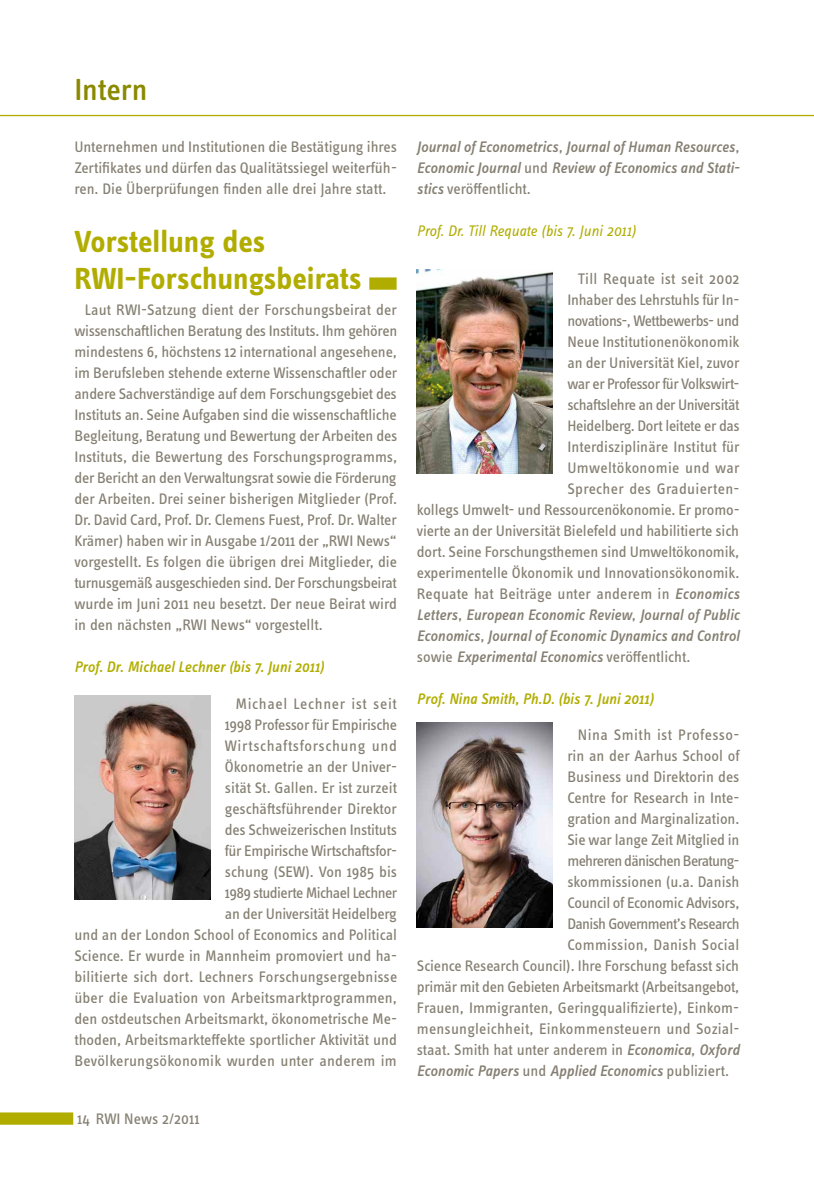
<style>
.page{position:relative;width:814px;height:1181px;background:#fff}
.page>*{position:absolute;margin:0;border:0;box-sizing:border-box;transform-origin:0 0}
.t1{font:700 31.5px/36.8px "Info OT Text";color:#b1ad00}
.t2{font:500 31.5px "Info OT Text";letter-spacing:-.005em;color:#8a8900}
.t3{font:15.75px/21px "Info OT Text";letter-spacing:-.005em;color:#868073;text-align:justify}
.t4{font:italic 500 15.75px/21px "Info OT Text";letter-spacing:.005em;color:#868073;text-align:justify}
.t5{font:15.75px "Info OT Text";letter-spacing:.015em;color:#868073}
.t6{font:15.75px "Info OT Text";letter-spacing:-.03em;color:#868073}
.t7{font:italic 500 15.75px "Info OT Text";color:#b1ad00}
.t8{font:15.75px "Info OT Text";letter-spacing:.02em;color:#868073}
.t9{font:italic 15.75px "Info OT Text";color:#b1ad00}
.t10{font:15.75px "Info OT Text";letter-spacing:-.045em;color:#868073}
.t11{font:15.75px "Info OT Text";letter-spacing:-.04em;color:#868073}
.t12{font:15.75px "Info OT Text";letter-spacing:.025em;color:#868073}
.s1{font-weight:400;font-style:normal}
.s2{font-weight:500;font-style:italic}
</style>
<div class="page">
<div style="left:0;top:1112px;width:73px;height:12px;background:#b1ad00"></div>
<hr style="left:0;top:115px;width:814px;height:1px;background:#b1ad00">
<div style="left:369px;top:277px;width:27px;height:13px;background:#b1ad00"></div>
<img style="left:74px;top:695px;width:136px;height:204px">
<img style="left:417px;top:269px;width:135px;height:205px">
<img style="left:417px;top:723px;width:135px;height:204px">
<h1 class="t2" style="left:74px;top:70px;width:75px">Intern</h1>
<p class="t3" style="left:74px;top:136px;width:324px">Unternehmen und Institutionen die Bestätigung ihres Zertifikates und dürfen das Qualitätssiegel weiterfüh&shy;ren. Die Überprüfungen finden alle drei Jahre statt.</p>
<h1 class="t1" style="left:74px;top:223px;width:289px">Vorstellung des<br>RWI-Forschungsbeirats</h1>
<p class="t3" style="left:74px;top:299px;width:324px;text-indent:11px">Laut RWI-Satzung dient der Forschungsbeirat der wissenschaftlichen Beratung des Instituts. Ihm gehören mindestens 6, höchstens 12 international angesehene, im Berufsleben stehende externe Wissenschaftler oder andere Sachverständige auf dem Forschungsgebiet des Instituts an. Seine Aufgaben sind die wissenschaftliche Begleitung, Beratung und Bewertung der Arbeiten des Instituts, die Bewertung des Forschungsprogramms, der Bericht an den Verwaltungsrat sowie die Förderung der Arbeiten. Drei seiner bisherigen Mitglieder (Prof.<br>Dr. David Card, Prof. Dr. Clemens Fuest, Prof. Dr. Walter Krämer) haben wir in Ausgabe 1/2011 der „RWI News“ vorgestellt. Es folgen die übrigen drei Mitglieder, die turnusgemäß ausgeschieden sind. Der Forschungsbeirat wurde im Juni 2011 neu besetzt. Der neue Beirat wird in den nächsten „RWI News“ vorgestellt.</p>
<p class="t7" style="left:74px;top:657px;width:251px">Prof. Dr. Michael Lechner (bis 7. Juni 2011)</p>
<p class="t3" style="left:74px;top:693px;width:324px;text-align:right">Michael Lechner ist seit<br>1998 Professor für Empirische<br>Wirtschaftsforschung und<br>Ökonometrie an der Univer-<br>sität St. Gallen. Er ist zurzeit<br>geschäftsführender Direktor<br>des Schweizerischen Instituts<br>für Empirische Wirtschaftsfor-<br>schung (SEW). Von 1985 bis<br>1989 studierte Michael Lechner<br>an der Universität Heidelberg<br>und an der London School of Economics and Political Science. Er wurde in Mannheim promoviert und ha&shy;bilitierte sich dort. Lechners Forschungsergebnisse über die Evaluation von Arbeitsmarktprogrammen, den ostdeutschen Arbeitsmarkt, ökonometrische Me&shy;thoden, Arbeitsmarkteffekte sportlicher Aktivität und Bevölkerungsökonomik wurden unter anderem im</p>
<p class="t3" style="left:77px;top:1107px;width:124px">14 RWI News 2/2011</p>
<p class="t4" style="left:417px;top:136px;width:324px">Journal of Econometrics<span class="s1">,</span> Journal of Human Resources<span class="s1">, </span>Economic Journal <span class="s1">und</span> Review of Economics and Stati&shy;stics <span class="s1">veröffentlicht.</span></p>
<p class="t9" style="left:417px;top:221px;width:220px">Prof. Dr. Till Requate (bis 7. Juni 2011)</p>
<p class="t8" style="left:578px;top:269px;width:163px">Till Requate ist seit 2002</p>
<p class="t3" style="left:567px;top:288px;width:173px">Inhaber des Lehrstuhls für In-</p>
<p class="t6" style="left:567px;top:311px;width:173px">novations-, Wettbewerbs- und</p>
<p class="t3" style="left:567px;top:330px;width:174px">Neue Institutionenökonomik</p>
<p class="t3" style="left:567px;top:351px;width:174px">an der Universität Kiel, zuvor</p>
<p class="t6" style="left:567px;top:374px;width:174px">war er Professor für Volkswirt-</p>
<p class="t6" style="left:567px;top:395px;width:173px">schaftslehre an der Universität</p>
<p class="t3" style="left:567px;top:414px;width:174px">Heidelberg. Dort leitete er das</p>
<p class="t3" style="left:567px;top:435px;width:174px">Interdisziplinäre Institut für</p>
<p class="t8" style="left:567px;top:457px;width:174px">Umweltökonomie und war</p>
<p class="t8" style="left:567px;top:478px;width:174px">Sprecher des Graduierten-</p>
<p class="t3" style="left:417px;top:498px;width:324px">kollegs Umwelt- und Ressourcenökonomie. Er promo-</p>
<p class="t3" style="left:417px;top:519px;width:324px">vierte an der Universität Bielefeld und habilitierte sich</p>
<p class="t3" style="left:417px;top:540px;width:324px">dort. Seine Forschungsthemen sind Umweltökonomik,</p>
<p class="t3" style="left:417px;top:561px;width:324px">experimentelle Ökonomik und Innovationsökonomik.</p>
<p class="t5" style="left:417px;top:583px;width:324px">Requate hat Beiträge unter anderem in <span class="s2">Economics</span></p>
<p class="t4" style="left:417px;top:603px;width:324px">Letters<span class="s1">,</span> European Economic Review<span class="s1">,</span> Journal of Public</p>
<p class="t4" style="left:417px;top:624px;width:324px">Economics<span class="s1">,</span> Journal of Economic Dynamics and Control</p>
<p class="t4" style="left:417px;top:645px;width:275px"><span class="s1">sowie</span> Experimental Economics <span class="s1">veröffentlicht.</span></p>
<p class="t7" style="left:417px;top:688px;width:238px">Prof. Nina Smith, Ph.D. (bis 7. Juni 2011)</p>
<p class="t12" style="left:578px;top:725px;width:163px">Nina Smith ist Professo-</p>
<p class="t3" style="left:567px;top:745px;width:174px">rin an der Aarhus School of</p>
<p class="t3" style="left:567px;top:766px;width:174px">Business und Direktorin des</p>
<p class="t3" style="left:567px;top:787px;width:174px">Centre for Research in Inte-</p>
<p class="t3" style="left:567px;top:808px;width:173px">gration and Marginalization.</p>
<p class="t3" style="left:567px;top:829px;width:173px">Sie war lange Zeit Mitglied in</p>
<p class="t10" style="left:567px;top:851px;width:174px">mehreren dänischen Beratung-</p>
<p class="t3" style="left:567px;top:871px;width:174px">skommissionen (u.a. Danish</p>
<p class="t3" style="left:567px;top:892px;width:174px">Council of Economic Advisors,</p>
<p class="t11" style="left:567px;top:914px;width:174px">Danish Government’s Research</p>
<p class="t5" style="left:567px;top:935px;width:173px">Commission, Danish Social</p>
<p class="t3" style="left:417px;top:955px;width:324px">Science Research Council). Ihre Forschung befasst sich</p>
<p class="t3" style="left:417px;top:976px;width:324px">primär mit den Gebieten Arbeitsmarkt (Arbeitsangebot,</p>
<p class="t3" style="left:417px;top:997px;width:324px">Frauen, Immigranten, Geringqualifizierte), Einkom-</p>
<p class="t5" style="left:417px;top:1019px;width:324px">mensungleichheit, Einkommensteuern und Sozial-</p>
<p class="t3" style="left:417px;top:1039px;width:324px">staat. Smith hat unter anderem in <span class="s2">Economica</span>, <span class="s2">Oxford</span></p>
<p class="t4" style="left:417px;top:1060px;width:314px">Economic Papers <span class="s1">und</span> Applied Economics <span class="s1">publiziert.</span></p>
</div>
